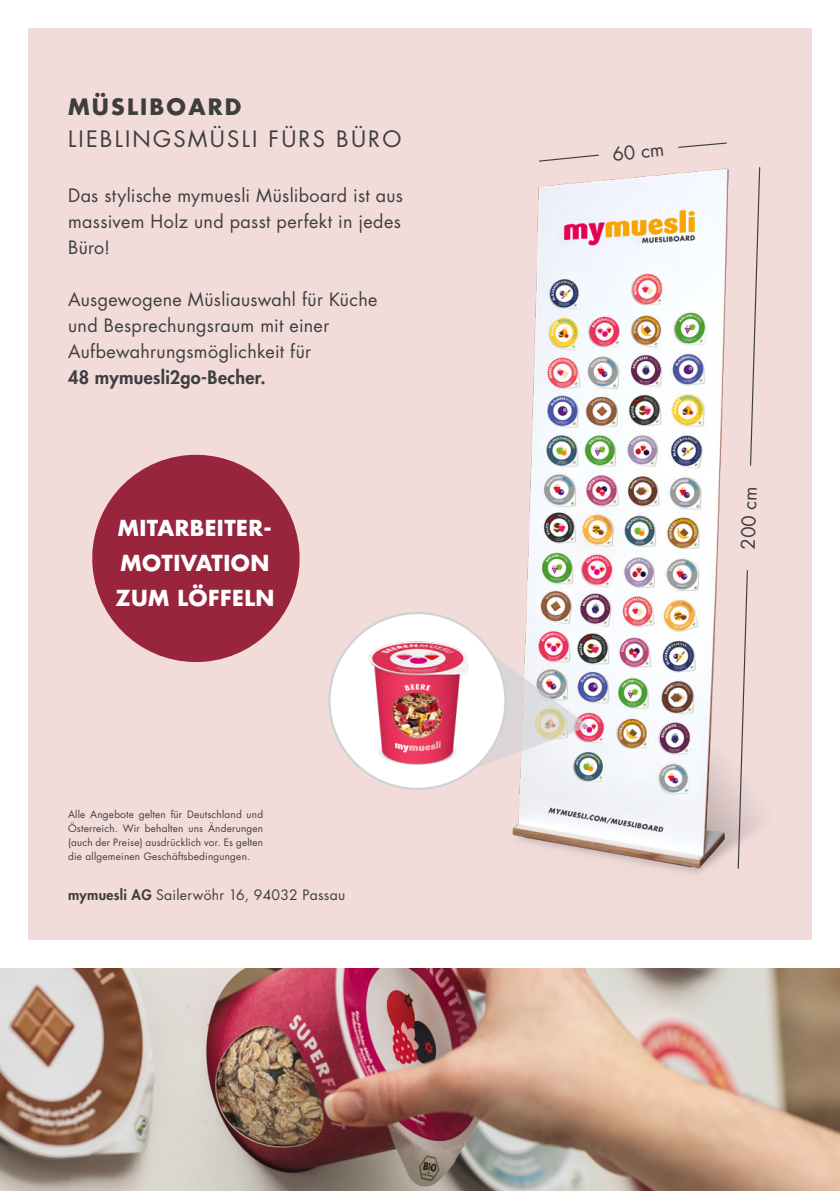
<style>
.page{position:relative;width:840px;height:1191px;background:#fff}
.page>*{position:absolute;margin:0;border:0;box-sizing:border-box;transform-origin:0 0}
.t1{font:22px/32px "Futura Std";letter-spacing:.1em;color:#3e3e3f}
.t2{font:700 21.4px/34.8px "Futura Std";letter-spacing:.02em;color:#fff}
.t3{font:18.6px "Futura Std";color:#3e3e3f}
.Fließtext{font:18px/26px "Futura Std";letter-spacing:.02em;color:#3e3e3f;text-align:justify}
.Fließtext-2{font:800 18px "Futura Std";letter-spacing:.015em;color:#3e3e3f}
.t4{font:14px "Futura Std";letter-spacing:.015em;color:#3e3e3f}
.t5{font:10px/14px "Futura Std";letter-spacing:.02em;color:#3e3e3f;text-align:justify}
.s1{font-weight:700}
.s2{font-weight:800}
</style>
<div class="page">
<div style="left:28px;top:28px;width:783px;height:912px;background:#f1dcda"></div>
<img style="left:0;top:968px;width:839px;height:223px">
<svg style="left:92px;top:454px;width:208px;height:208px;fill:#99253d"></svg>
<img style="left:512px;top:167px;width:249px;height:707px">
<svg style="left:426px;top:616px;width:163px;height:174px"></svg>
<img style="left:331px;top:613px;width:172px;height:170px">
<svg style="left:678px;top:142px;width:49px;height:6px"></svg>
<svg style="left:539px;top:154px;width:60px;height:8px"></svg>
<svg style="left:749px;top:167px;width:11px;height:300px"></svg>
<svg style="left:736px;top:569px;width:12px;height:301px"></svg>
<p class="t1" style="left:68px;top:91px;width:334px"><span class="s1">MÜSLIBOARD<br></span>LIEBLINGSMÜSLI FÜRS BÜRO</p>
<p class="Fließtext" style="left:68px;top:182px;width:336px">Das stylische mymuesli Müsliboard ist aus massivem Holz und passt perfekt in jedes Büro!</p>
<p class="Fließtext" style="left:68px;top:286px;width:311px">Ausgewogene Müsliauswahl für Küche</p>
<p class="Fließtext" style="left:68px;top:312px;width:262px">und Besprechungsraum mit einer</p>
<p class="Fließtext" style="left:68px;top:338px;width:244px">Aufbewahrungsmöglichkeit für</p>
<p class="Fließtext-2" style="left:68px;top:366px;width:199px">48 mymuesli2go-Becher.</p>
<p class="t2" style="left:118px;top:510px;width:155px">MITARBEITER-</p>
<p class="t2" style="left:115px;top:545px;width:160px">MOTIVATION<br>ZUM LÖFFELN</p>
<p class="t5" style="left:68px;top:807px;width:196px">Alle Angebote gelten für Deutschland und Österreich. Wir behalten uns Änderungen (auch der Preise) ausdrücklich vor. Es gelten die allgemeinen Geschäftsbedingungen.</p>
<p class="t4" style="left:68px;top:885px;width:278px"><span class="s2">mymuesli AG</span> Sailerwöhr 16, 94032 Passau</p>
<p class="t3" style="left:611px;top:142px;width:53px;rotate:-6deg">60 cm</p>
<p class="t3" style="left:735px;top:549px;width:65px;rotate:-88deg">200 cm</p>
</div>
